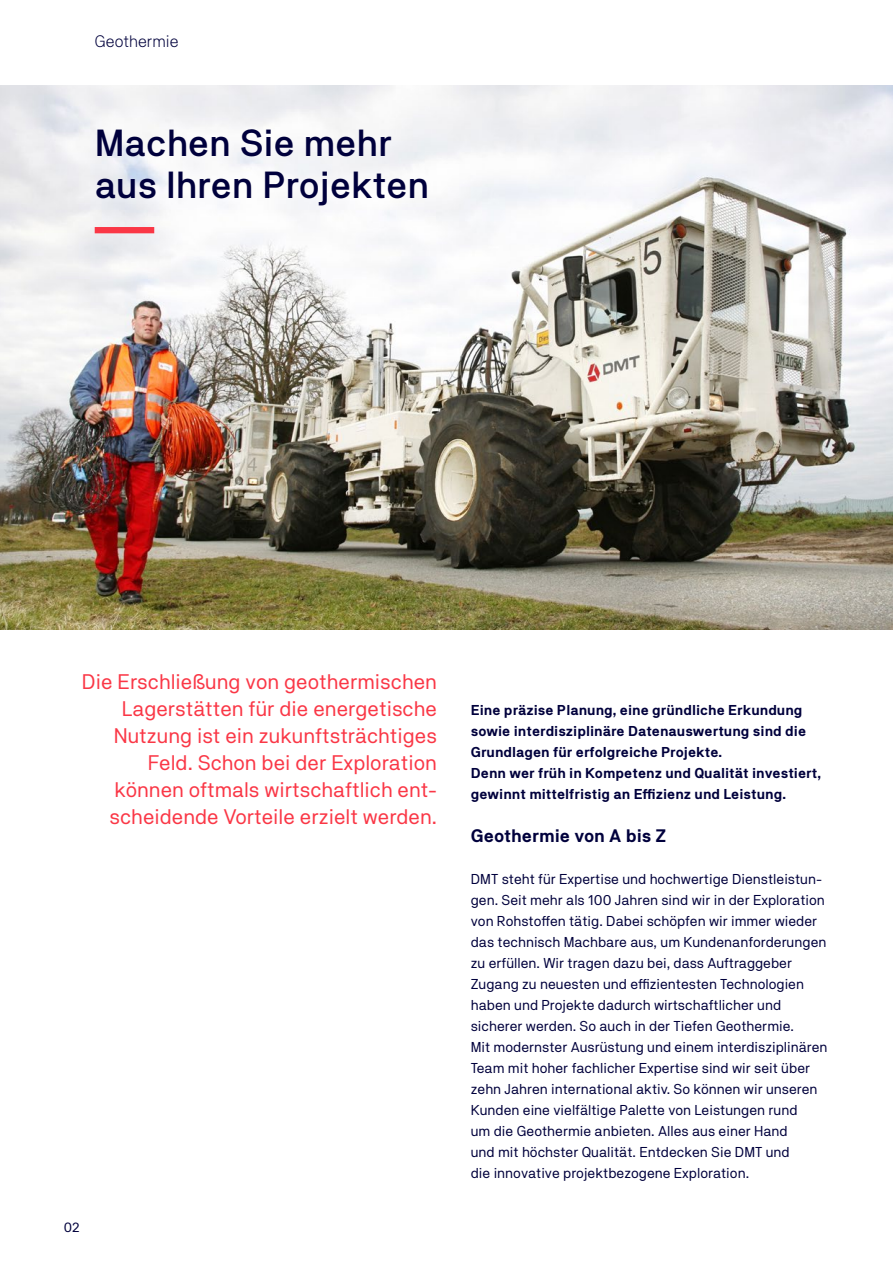
<style>
.page{position:relative;width:893px;height:1263px;background:#fff}
.page>*{position:absolute;margin:0;border:0;box-sizing:border-box;transform-origin:0 0}
.t1{font:500 37.5px/41.2px "TNG Pro";color:#00003c}
.t2{font:21px/27px "TNG Pro";color:#fa3746;text-align:right}
.t3{font:700 18px "TNG Pro";letter-spacing:-.005em;color:#00003c}
.t4{font:300 16.5px "TNG Pro";color:#00003c}
.t5{font:14.25px/21px "TNG Pro";color:#00003c}
.t6{font:700 14.25px/21px "TNG Pro";color:#00003c}
.t7{font:13.5px "TNG Pro";color:#00003c}
</style>
<div class="page">
<img style="left:0;top:85px;width:893px;height:544px">
<div style="left:95px;top:227px;width:59px;height:6px;background:#fa3746"></div>
<p class="t4" style="left:95px;top:32px;width:85px">Geothermie</p>
<h1 class="t1" style="left:95px;top:122px;width:336px">Machen Sie mehr aus Ihren Projekten</h1>
<h2 class="t2" style="left:82px;top:667px;width:357px">Die Erschließung von geothermischen Lagerstätten für die energetische Nutzung ist ein zukunftsträchtiges Feld. Schon bei der Exploration können oftmals wirtschaftlich ent&shy;scheidende Vorteile erzielt werden.</h2>
<p class="t7" style="left:64px;top:1219px;width:17px">02</p>
<p class="t6" style="left:471px;top:699px;width:352px">Eine präzise Planung, eine gründliche Erkundung sowie interdisziplinäre Datenauswertung sind die Grundlagen für erfolgreiche Projekte.<br>Denn wer früh in Kompetenz und Qualität investiert, gewinnt mittelfristig an Effizienz und Leistung.</p>
<p class="t3" style="left:471px;top:824px;width:197px">Geothermie von A bis Z</p>
<p class="t5" style="left:471px;top:868px;width:358px">DMT steht für Expertise und hochwertige Dienstleistun&shy;gen. Seit mehr als 100 Jahren sind wir in der Exploration von Rohstoffen tätig. Dabei schöpfen wir immer wieder das technisch Machbare aus, um Kundenanforderungen zu erfüllen. Wir tragen dazu bei, dass Auftraggeber Zugang zu neuesten und effizientesten Technologien haben und Projekte dadurch wirtschaftlicher und sicherer werden. So auch in der Tiefen Geothermie.<br>Mit modernster Ausrüstung und einem interdisziplinären Team mit hoher fachlicher Expertise sind wir seit über zehn Jahren international aktiv. So können wir unseren Kunden eine vielfältige Palette von Leistungen rund<br>um die Geothermie anbieten. Alles aus einer Hand<br>und mit höchster Qualität. Entdecken Sie DMT und<br>die innovative projektbezogene Exploration.</p>
</div>
